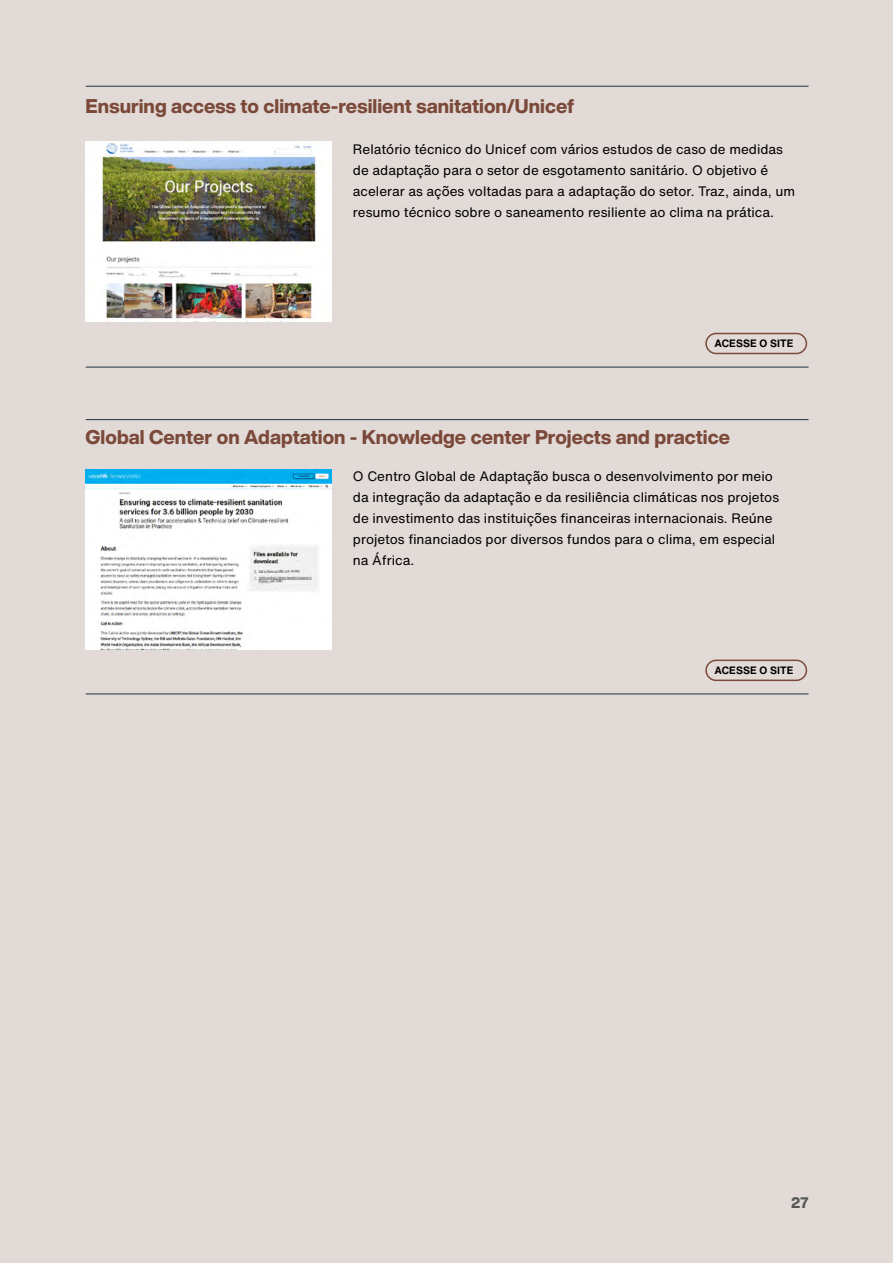
<style>
.page{position:relative;width:893px;height:1263px;background:#e2dad6}
.page>*{position:absolute;margin:0;border:0;box-sizing:border-box;transform-origin:0 0}
.t1{font:800 19.5px "Helvetica Now Display";color:#7b493a}
.t2{font:800 15px "Helvetica Now Display";color:#575756}
.t3{font:13.5px/21px "Helvetica Now Text";color:#000}
.t4{font:700 10.5px "Helvetica Now Text";letter-spacing:.01em;color:#000}
</style>
<div class="page">
<hr style="left:86px;top:86px;width:722px;height:1px;background:#223042">
<hr style="left:86px;top:419px;width:722px;height:1px;background:#223042">
<hr style="left:86px;top:367px;width:722px;height:1px;background:#223042">
<hr style="left:86px;top:694px;width:722px;height:1px;background:#223042">
<div style="left:705px;top:333px;width:102px;height:21px;border:2px solid #7b4a3a;border-radius:10px"></div>
<div style="left:705px;top:660px;width:102px;height:21px;border:2px solid #7b4a3a;border-radius:10px"></div>
<img style="left:86px;top:142px;width:246px;height:180px">
<img style="left:86px;top:469px;width:246px;height:180px">
<h1 class="t1" style="left:86px;top:92px;width:490px">Ensuring access to climate-resilient sanitation/Unicef</h1>
<p class="t3" style="left:353px;top:138px;width:444px">Relatório técnico do Unicef com vários estudos de caso de medidas de adaptação para o setor de esgotamento sanitário. O objetivo é acelerar as ações voltadas para a adaptação do setor. Traz, ainda, um resumo técnico sobre o saneamento resiliente ao clima na prática.</p>
<p class="t4" style="left:714px;top:336px;width:80px">ACESSE O SITE</p>
<h1 class="t1" style="left:86px;top:424px;width:646px">Global Center on Adaptation - Knowledge center Projects and practice</h1>
<p class="t3" style="left:353px;top:465px;width:428px">O Centro Global de Adaptação busca o desenvolvimento por meio da integração da adaptação e da resiliência climáticas nos projetos de investimento das instituições financeiras internacionais. Reúne projetos financiados por diversos fundos para o clima, em especial na África.</p>
<p class="t4" style="left:714px;top:662px;width:80px">ACESSE O SITE</p>
<p class="t2" style="left:791px;top:1192px;width:19px">27</p>
</div>
